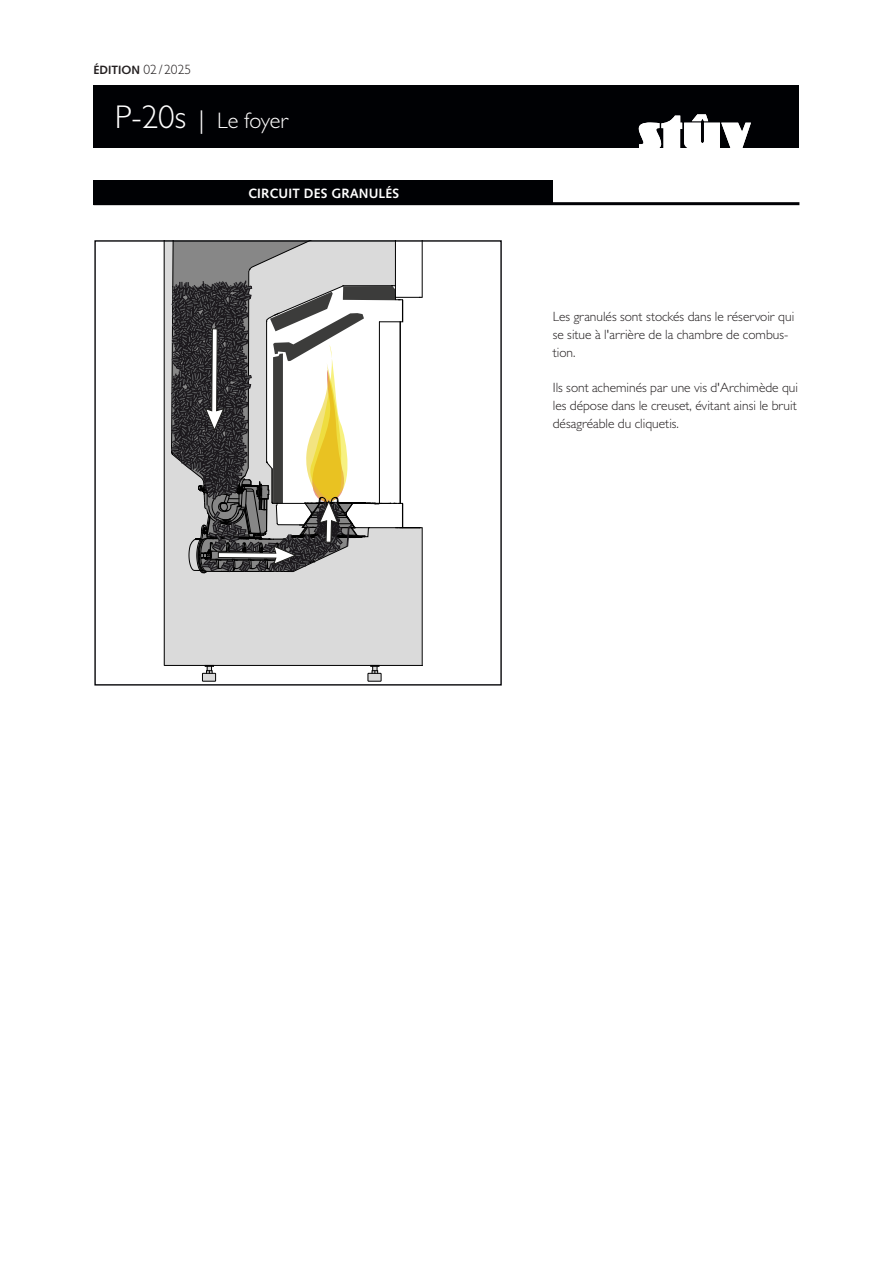
<style>
.page{position:relative;width:893px;height:1263px;background:#fff}
.page>*{position:absolute;margin:0;border:0;box-sizing:border-box;transform-origin:0 0}
.t1{font:300 22.5px "Gill Sans MT Pro";letter-spacing:-.02em;color:#fff}
.t2{font:300 13.5px/18px "Gill Sans MT Pro";color:#231f20}
.t3{font:700 13.5px "Syntax LT Std";letter-spacing:.01em;color:#fff}
.t4{font:700 12px "Syntax LT Std";color:#231f20}
.s1{font-family:"Gill Sans MT Pro";font-weight:300;font-size:13.5px}
.s2{font-size:33px}
.s3{font-size:25.5px}
</style>
<div class="page">
<div style="left:94px;top:85px;width:705px;height:63px;background:#000104"></div>
<svg style="left:639px;top:114px;width:112px;height:34px"></svg>
<div style="left:94px;top:180px;width:459px;height:25px;background:#000104"></div>
<hr style="left:94px;top:202px;width:705px;height:3px;background:#000104">
<hr style="left:164px;top:241px;width:1px;height:424px;background:#000">
<hr style="left:165px;top:665px;width:257px;height:1px;background:#000">
<svg style="left:170px;top:242px;width:253px;height:440px"></svg>
<p class="t4" style="left:94px;top:63px;width:99px">ÉDITION <span class="s1">02/2025</span></p>
<h1 class="t1" style="left:115px;top:107px;width:176px"><span class="s2">P-20s</span> <span class="s3">|</span> Le foyer</h1>
<p class="t3" style="left:248px;top:185px;width:153px">CIRCUIT DES GRANULÉS</p>
<p class="t2" style="left:553px;top:308px;width:243px">Les granulés sont stockés dans le réservoir qui se situe à l'arrière de la chambre de combus&shy;tion.</p>
<p class="t2" style="left:553px;top:379px;width:247px;text-align:justify">Ils sont acheminés par une vis d'Archimède qui les dépose dans le creuset, évitant ainsi le bruit désagréable du cliquetis.</p>
</div>
